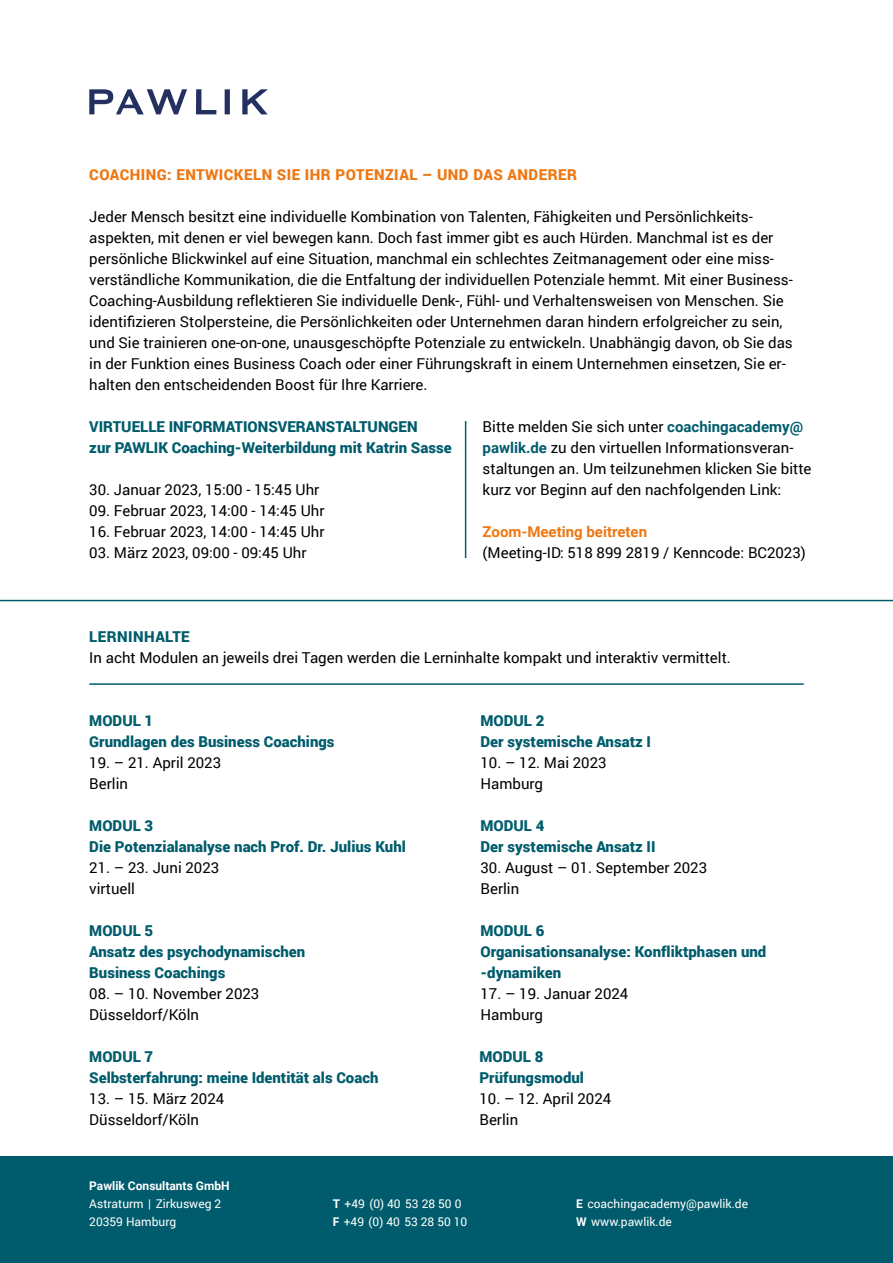
<style>
.page{position:relative;width:893px;height:1263px;background:#fff}
.page>*{position:absolute;margin:0;border:0;box-sizing:border-box;transform-origin:0 0}
.t1{font:15px/21px "Roboto";color:#000}
.t2{font:900 15px/21px "Roboto";color:#005c6c}
.t3{font:900 15px "Roboto";letter-spacing:.03em;color:#e71}
.t4{font:700 15px "Roboto";color:#e71}
.t5{font:900 15px "Roboto";letter-spacing:.03em;color:#005c6c}
.t6{font:12px/18px "Roboto";color:#fff}
.t7{font:700 12px "Roboto";color:#fff}
.s1{font-weight:700;color:#005c6c}
.s2{font-weight:700}
</style>
<div class="page">
<div style="left:0;top:1157px;width:893px;height:106px;background:#005c6c"></div>
<hr style="left:0;top:600px;width:893px;height:1px;background:#005c6c">
<hr style="left:89px;top:683px;width:715px;height:2px;background:#005c6c">
<svg style="left:89px;top:89px;width:98px;height:25px"></svg>
<svg style="left:196px;top:89px;width:20px;height:25px"></svg>
<svg style="left:225px;top:89px;width:5px;height:25px"></svg>
<svg style="left:242px;top:89px;width:26px;height:25px"></svg>
<hr style="left:465px;top:421px;width:1px;height:137px;background:#005c6c">
<p class="t3" style="left:89px;top:164px;width:489px">COACHING: ENTWICKELN SIE IHR POTENZIAL – UND DAS ANDERER</p>
<p class="t1" style="left:89px;top:206px;width:705px">Jeder Mensch besitzt eine individuelle Kombination von Talenten, Fähigkeiten und Persönlichkeits&shy;aspekten, mit denen er viel bewegen kann. Doch fast immer gibt es auch Hürden. Manchmal ist es der persönliche Blickwinkel auf eine Situation, manchmal ein schlechtes Zeitmanagement oder eine miss&shy;verständliche Kommunikation, die die Entfaltung der individuellen Potenziale hemmt. Mit einer Business-Coaching-Ausbildung reflektieren Sie individuelle Denk-, Fühl- und Verhaltensweisen von Menschen. Sie identifizieren Stolpersteine, die Persönlichkeiten oder Unternehmen daran hindern erfolgreicher zu sein, und Sie trainieren one-on-one, unausgeschöpfte Potenziale zu entwickeln. Unabhängig davon, ob Sie das in der Funktion eines Business Coach oder einer Führungskraft in einem Unternehmen einsetzen, Sie er&shy;halten den entscheidenden Boost für Ihre Karriere.</p>
<p class="t2" style="left:89px;top:416px;width:364px">VIRTUELLE INFORMATIONSVERANSTALTUNGEN<br>zur PAWLIK Coaching-Weiterbildung mit Katrin Sasse</p>
<p class="t1" style="left:89px;top:479px;width:232px">30. Januar 2023, 15:00 - 15:45 Uhr</p>
<p class="t1" style="left:89px;top:500px;width:237px">09. Februar 2023, 14:00 - 14:45 Uhr</p>
<p class="t1" style="left:89px;top:521px;width:237px">16. Februar 2023, 14:00 - 14:45 Uhr</p>
<p class="t1" style="left:89px;top:542px;width:219px">03. März 2023, 09:00 - 09:45 Uhr</p>
<p class="t1" style="left:483px;top:416px;width:330px">Bitte melden Sie sich unter <span class="s1">coachingacademy@ pawlik.de</span> zu den virtuellen Informationsveran&shy;staltungen an. Um teilzunehmen klicken Sie bitte kurz vor Beginn auf den nachfolgenden Link:</p>
<p class="t4" style="left:483px;top:521px;width:166px">Zoom-Meeting beitreten</p>
<p class="t1" style="left:483px;top:542px;width:325px">(Meeting-ID: 518 899 2819 / Kenncode: BC2023)</p>
<p class="t5" style="left:89px;top:626px;width:102px">LERNINHALTE</p>
<p class="t1" style="left:89px;top:647px;width:643px">In acht Modulen an jeweils drei Tagen werden die Lerninhalte kompakt und interaktiv vermittelt.</p>
<p class="t2" style="left:89px;top:710px;width:247px">MODUL 1<br>Grundlagen des Business Coachings</p>
<p class="t1" style="left:89px;top:752px;width:133px">19. – 21. April 2023<br>Berlin</p>
<p class="t2" style="left:89px;top:815px;width:318px">MODUL 3<br>Die Potenzialanalyse nach Prof. Dr. Julius Kuhl</p>
<p class="t1" style="left:89px;top:857px;width:132px">21. – 23. Juni 2023 virtuell</p>
<p class="t2" style="left:89px;top:920px;width:217px">MODUL 5<br>Ansatz des psychodynamischen<br>Business Coachings</p>
<p class="t1" style="left:89px;top:983px;width:172px">08. – 10. November 2023<br>Düsseldorf/Köln</p>
<p class="t2" style="left:89px;top:1046px;width:291px">MODUL 7<br>Selbsterfahrung: meine Identität als Coach</p>
<p class="t1" style="left:89px;top:1088px;width:137px">13. – 15. März 2024<br>Düsseldorf/Köln</p>
<p class="t2" style="left:480px;top:710px;width:172px">MODUL 2<br>Der systemische Ansatz I</p>
<p class="t1" style="left:480px;top:752px;width:128px">10. – 12. Mai 2023<br>Hamburg</p>
<p class="t2" style="left:480px;top:815px;width:176px">MODUL 4<br>Der systemische Ansatz II</p>
<p class="t1" style="left:480px;top:857px;width:228px">30. August – 01. September 2023<br>Berlin</p>
<p class="t2" style="left:480px;top:920px;width:287px">MODUL 6<br>Organisationsanalyse: Konfliktphasen und -dynamiken</p>
<p class="t1" style="left:480px;top:983px;width:149px">17. – 19. Januar 2024<br>Hamburg</p>
<p class="t2" style="left:479px;top:1046px;width:106px">MODUL 8<br>Prüfungsmodul</p>
<p class="t1" style="left:479px;top:1088px;width:133px">10. – 12. April 2024<br>Berlin</p>
<p class="t7" style="left:89px;top:1177px;width:142px">Pawlik Consultants GmbH</p>
<p class="t6" style="left:89px;top:1194px;width:133px">Astraturm | Zirkusweg 2<br>20359 Hamburg</p>
<p class="t6" style="left:333px;top:1194px;width:136px"><span class="s2">T</span> +49 (0) 40 53 28 50 0<br><span class="s2">F</span> +49 (0) 40 53 28 50 10</p>
<p class="t6" style="left:576px;top:1194px;width:173px"><span class="s2">E</span> coachingacademy@pawlik.de<br><span class="s2">W</span> www.pawlik.de</p>
</div>
